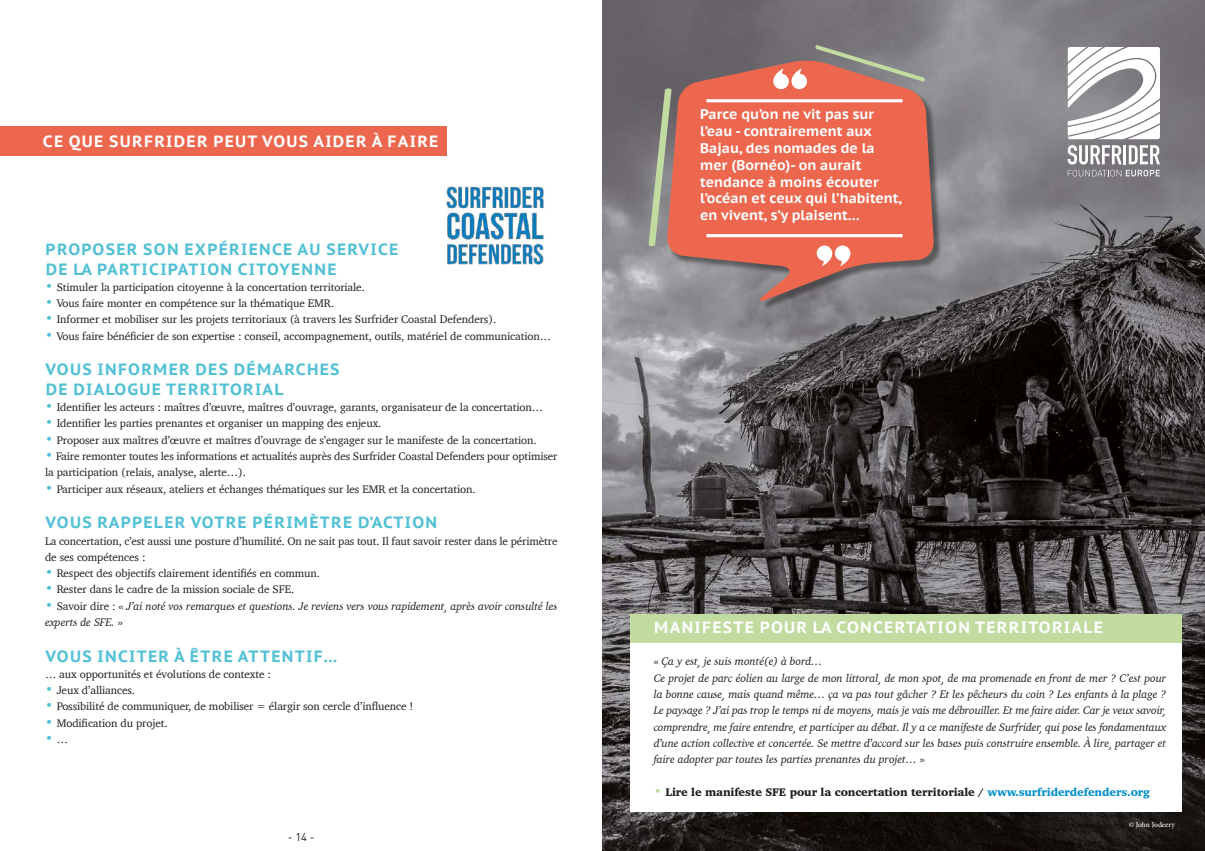
<style>
.page{position:relative;width:1205px;height:851px;background:#fff}
.page>*{position:absolute;margin:0;border:0;box-sizing:border-box;transform-origin:0 0}
.t1{font:700 16.25px "PT Sans Caption";letter-spacing:.08em;color:#51c0d5}
.t2{font:700 16.25px "PT Sans Caption";letter-spacing:.08em;color:#fff}
.t3{font:700 14.12px/16.9px "PT Sans Caption";color:#fff}
.t4{font:13.75px "Charter";color:#51c0d5}
.t5{font:11.25px/16.2px "Charter";letter-spacing:-.01em;color:#1d1d1b}
.t6{font:italic 11.25px/16.2px "Charter";letter-spacing:-.01em;color:#1d1d1b}
.t7{font:900 11.25px "Charter";letter-spacing:-.01em;color:#1d1d1b}
.t8{font:11.25px "DIN";color:#1d1d1b}
.t9{font:500 7.5px "Minion Pro";color:#fff}
.s1{font-size:13.75px;color:#51c0d5}
.s2{font-style:normal;font-size:13.75px;color:#51c0d5}
.s3{font-style:normal}
.s4{font-size:11.25px;color:#1d1d1b}
.s5{font-weight:400;font-size:13.75px;color:#c1dba1}
.s6{color:#008eca}
</style>
<div class="page">
<img style="left:446px;top:186px;width:98px;height:79px">
<img style="left:602px;top:0;width:603px;height:850px">
<div style="left:0;top:126px;width:446px;height:30px;background:#ed674f"></div>
<div style="left:630px;top:614px;width:551px;height:30px;background:#c1dba1"></div>
<div style="left:630px;top:643px;width:551px;height:169px;background:#fff"></div>
<div style="left:669px;top:62px;width:273px;height:248px;background:#1d1d1b;opacity:.5"></div>
<svg style="left:666px;top:60px;width:268px;height:242px;background:#d36c5a"></svg>
<div style="left:773px;top:74px;width:16px;height:15px;background:#fff;border-radius:50%"></div>
<svg style="left:772px;top:68px;width:12px;height:13px"></svg>
<div style="left:791px;top:74px;width:16px;height:15px;background:#fff;border-radius:50%"></div>
<svg style="left:791px;top:68px;width:11px;height:13px"></svg>
<div style="left:835px;top:245px;width:15px;height:16px;background:#fff;border-radius:50%"></div>
<svg style="left:840px;top:253px;width:11px;height:13px"></svg>
<div style="left:817px;top:245px;width:15px;height:16px;background:#fff;border-radius:50%"></div>
<svg style="left:822px;top:253px;width:11px;height:13px"></svg>
<hr style="left:706px;top:99px;width:196px;height:3px;background:#fff">
<hr style="left:706px;top:234px;width:196px;height:3px;background:#fff">
<svg style="left:815px;top:45px;width:110px;height:37px;background:#9b847c"></svg>
<svg style="left:648px;top:88px;width:23px;height:158px;background:#929386"></svg>
<svg style="left:1068px;top:47px;width:92px;height:92px"></svg>
<svg style="left:1067px;top:145px;width:54px;height:19px"></svg>
<hr style="left:1123px;top:145px;width:3px;height:19px;background:#fff">
<svg style="left:1129px;top:145px;width:31px;height:19px"></svg>
<svg style="left:1068px;top:170px;width:92px;height:6px"></svg>
<h1 class="t2" style="left:43px;top:130px;width:243px">CE QUE SURFRIDER PEUT VOUS</h1>
<h1 class="t2" style="left:313px;top:130px;width:12px">AID</h1>
<h1 class="t2" style="left:346px;top:130px;width:52px">ER à FAI</h1>
<h1 class="t2" style="left:417px;top:130px;width:23px">RE</h1>
<h1 class="t1" style="left:46px;top:238px;width:36px">PROPOS</h1>
<h1 class="t1" style="left:116px;top:238px;width:40px">ER SON</h1>
<h1 class="t1" style="left:184px;top:238px;width:216px">EXPÉRIENCE AU SERVICE</h1>
<h1 class="t1" style="left:46px;top:258px;width:126px">DE LA PARTICIPATION</h1>
<h1 class="t1" style="left:238px;top:258px;width:22px">CITO</h1>
<h1 class="t1" style="left:279px;top:258px;width:59px">YENNE</h1>
<p class="t5" style="left:45px;top:279px;width:321px"><span class="s1">•</span> Stimuler la participation citoyenne à la concertation territoriale.</p>
<p class="t5" style="left:45px;top:295px;width:291px"><span class="s1">•</span> Vous faire monter en compétence sur la thématique EMR.</p>
<p class="t5" style="left:45px;top:311px;width:453px"><span class="s1">•</span> Informer et mobiliser sur les projets territoriaux (à travers les Surfrider Coastal Defenders).</p>
<p class="t5" style="left:45px;top:327px;width:507px"><span class="s1">•</span> Vous faire bénéficier de son expertise : conseil, accompagnement, outils, matériel de communication…</p>
<h1 class="t1" style="left:46px;top:359px;width:24px">VOUS</h1>
<h1 class="t1" style="left:97px;top:359px;width:12px">INFO</h1>
<h1 class="t1" style="left:141px;top:359px;width:199px">RMER DES DÉMARCHES</h1>
<h1 class="t1" style="left:46px;top:378px;width:39px">DE DIA</h1>
<h1 class="t1" style="left:106px;top:378px;width:117px">LOGUE TERRITO</h1>
<h1 class="t1" style="left:243px;top:378px;width:42px">RIAL</h1>
<p class="t5" style="left:45px;top:399px;width:499px"><span class="s1">•</span> Identifier les acteurs : maîtres d’œuvre, maîtres d’ouvrage, garants, organisateur de la concertation…</p>
<p class="t5" style="left:45px;top:415px;width:338px"><span class="s1">•</span> Identifier les parties prenantes et organiser un mapping des enjeux.</p>
<p class="t5" style="left:45px;top:431px;width:493px"><span class="s1">•</span> Proposer aux maîtres d’œuvre et maîtres d’ouvrage de s’engager sur le manifeste de la concertation.</p>
<p class="t5" style="left:45px;top:448px;width:514px"><span class="s1">•</span> Faire remonter toutes les informations et actualités auprès des Surfrider Coastal Defenders pour optimiser la participation (relais, analyse, alerte…).</p>
<p class="t5" style="left:45px;top:480px;width:432px"><span class="s1">•</span> Participer aux réseaux, ateliers et échanges thématiques sur les EMR et la concertation.</p>
<h1 class="t1" style="left:46px;top:511px;width:24px">VOUS</h1>
<h1 class="t1" style="left:97px;top:511px;width:24px">RAPP</h1>
<h1 class="t1" style="left:143px;top:511px;width:262px">ELER VOTRE PÉRIMÈTRE D’ACTION</h1>
<p class="t5" style="left:45px;top:532px;width:514px">La concertation, c’est aussi une posture d’humilité. On ne sait pas tout. Il faut savoir rester dans le périmètre de ses compétences :</p>
<p class="t5" style="left:45px;top:565px;width:276px"><span class="s1">•</span> Respect des objectifs clairement identifiés en commun.</p>
<p class="t5" style="left:45px;top:581px;width:251px"><span class="s1">•</span> Rester dans le cadre de la mission sociale de SFE.</p>
<p class="t6" style="left:45px;top:597px;width:514px"><span class="s2">•</span> <span class="s3">Savoir dire : «</span> J’ai noté vos remarques et questions. Je reviens vers vous rapidement, après avoir consulté les experts de SFE. <span class="s3">»</span></p>
<h1 class="t1" style="left:46px;top:645px;width:24px">VOUS</h1>
<h1 class="t1" style="left:97px;top:645px;width:153px">INCITER ÀÊTRE ATT</h1>
<h1 class="t1" style="left:271px;top:645px;width:22px">ENTIF</h1>
<h1 class="t1" style="left:323px;top:645px;width:15px">…</h1>
<p class="t5" style="left:45px;top:665px;width:227px">… aux opportunités et évolutions de contexte :</p>
<p class="t5" style="left:45px;top:682px;width:91px"><span class="s1">•</span> Jeux d’alliances.</p>
<p class="t5" style="left:45px;top:698px;width:370px"><span class="s1">•</span> Possibilité de communiquer, de mobiliser = élargir son cercle d’influence !</p>
<p class="t5" style="left:45px;top:714px;width:124px"><span class="s1">•</span> Modification du projet.</p>
<p class="t4" style="left:45px;top:726px;width:24px">• <span class="s4">…</span></p>
<p class="t8" style="left:288px;top:829px;width:28px">- 14 -</p>
<p class="t3" style="left:700px;top:105px;width:203px">Parce qu’on ne vit pas sur l’eau - contrairement aux<br>Bajau, des nomades de la mer (Bornéo)- on aurait tendance à moins écouter l’océan et ceux qui l’habitent, en vivent, s’y plaisent…</p>
<h1 class="t2" style="left:654px;top:616px;width:231px">Manifeste pour la concer</h1>
<h1 class="t2" style="left:906px;top:616px;width:93px">tation terr</h1>
<h1 class="t2" style="left:1021px;top:616px;width:73px">itoriale</h1>
<p class="t6" style="left:654px;top:653px;width:514px"><span class="s3">«</span> Ça y est, je suis monté(e) à bord…<br>Ce projet de parc éolien au large de mon littoral, de mon spot, de ma promenade en front de mer ? C’est pour la bonne cause, mais quand même… ça va pas tout gâcher ? Et les pêcheurs du coin ? Les enfants à la plage ?<br>Le paysage ? J’ai pas trop le temps ni de moyens, mais je vais me débrouiller. Et me faire aider. Car je veux savoir, comprendre, me faire entendre, et participer au débat. Il y a ce manifeste de Surfrider, qui pose les fondamentaux d’une action collective et concertée. Se mettre d’accord sur les bases puis construire ensemble. À lire, partager et faire adopter par toutes les parties prenantes du projet… <span class="s3">»</span></p>
<p class="t7" style="left:654px;top:784px;width:498px"><span class="s5">•</span> Lire le manifeste SFE pour la concertation territoriale / <span class="s6">www.surfriderdefenders.org</span></p>
<p class="t9" style="left:1129px;top:818px;width:48px">© John Jodeery</p>
</div>
